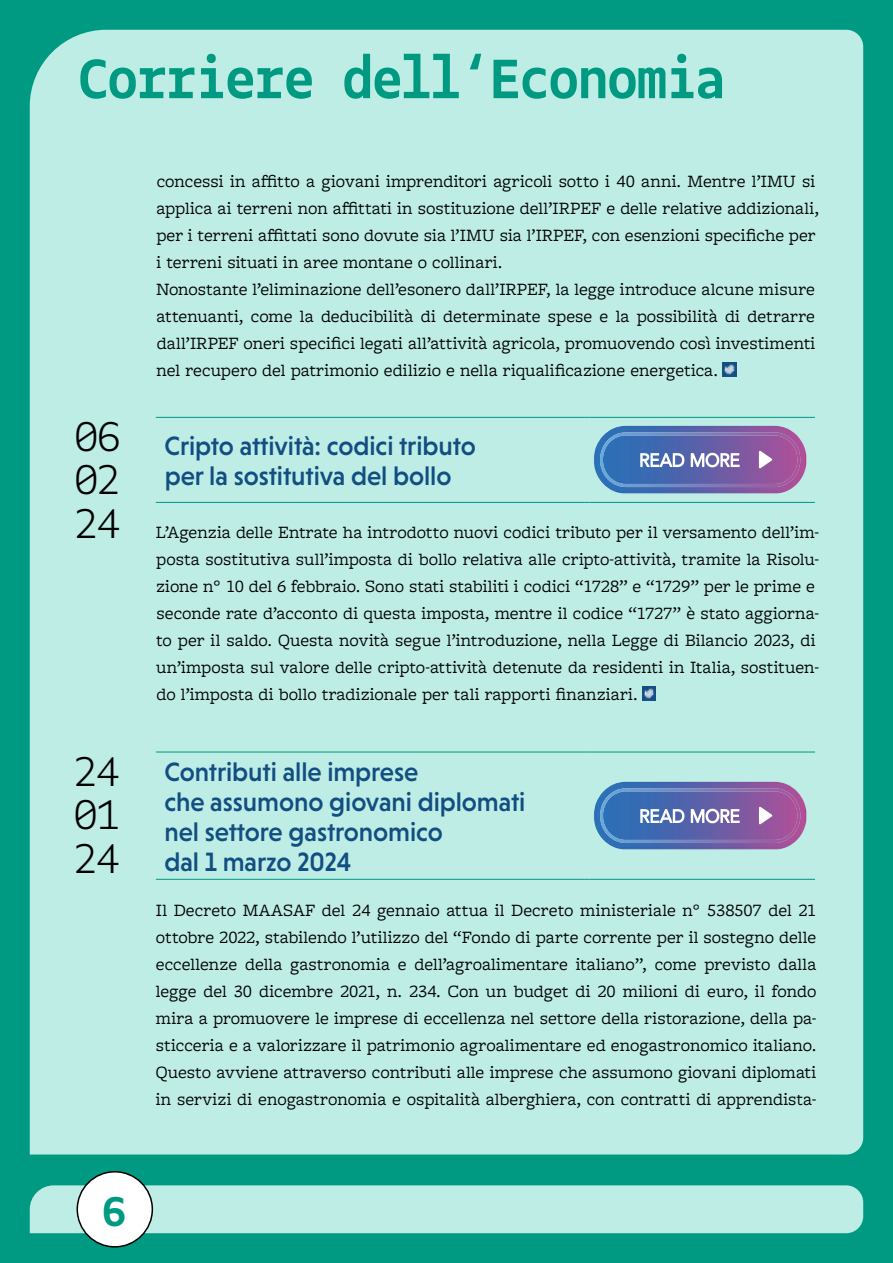
<style>
.page{position:relative;width:893px;height:1263px;background:#009982}
.page>*{position:absolute;margin:0;border:0;box-sizing:border-box;transform-origin:0 0}
.t1{font:700 60px "Gemeli Mono";letter-spacing:-.01em;color:#009982}
._4_DATA{font:300 45px "Gemeli Mono";color:#000}
.t2{font:700 45px "Gemeli Mono";color:#009982}
._1_Titolo_Norma{font:500 27px/30px "Niveau Grotesk";letter-spacing:-.005em;color:#124e82}
._2_Testo_Norma{font:18px/27px "Freight Macro Pro";color:#000}
</style>
<div class="page">
<div style="left:30px;top:30px;width:833px;height:1124px;background:#bdede4"></div>
<div style="left:30px;top:1185px;width:833px;height:48px;background:#bdede4"></div>
<div style="left:77px;top:1172px;width:75px;height:75px;background:#fff;border-radius:50%"></div>
<div style="left:77px;top:1171px;width:76px;height:76px;border:2px solid #000;border-radius:50%"></div>
<svg style="left:723px;top:363px;width:13px;height:13px"></svg>
<hr style="left:156px;top:417px;width:434px;height:1px;background:#009982">
<hr style="left:590px;top:417px;width:225px;height:1px;background:#009982">
<hr style="left:156px;top:502px;width:434px;height:1px;background:#009982">
<hr style="left:590px;top:502px;width:225px;height:1px;background:#009982">
<img style="left:594px;top:426px;width:212px;height:67px">
<img style="left:600px;top:432px;width:200px;height:55px">
<svg style="left:640px;top:453px;width:44px;height:14px"></svg>
<svg style="left:691px;top:453px;width:49px;height:14px"></svg>
<svg style="left:759px;top:451px;width:13px;height:17px"></svg>
<img style="left:642px;top:687px;width:14px;height:13px">
<hr style="left:156px;top:752px;width:434px;height:1px;background:#009982">
<hr style="left:590px;top:752px;width:225px;height:1px;background:#009982">
<hr style="left:156px;top:879px;width:434px;height:1px;background:#009982">
<hr style="left:590px;top:879px;width:225px;height:1px;background:#009982">
<img style="left:594px;top:782px;width:212px;height:67px">
<img style="left:600px;top:788px;width:200px;height:55px">
<svg style="left:640px;top:809px;width:44px;height:14px"></svg>
<svg style="left:691px;top:809px;width:49px;height:14px"></svg>
<svg style="left:759px;top:807px;width:13px;height:17px"></svg>
<h1 class="t1" style="left:78px;top:37px;width:649px">Corriere dell‘Economia</h1>
<p class="_4_DATA" style="left:75px;top:405px;width:47px">06</p>
<p class="_4_DATA" style="left:75px;top:449px;width:47px">02</p>
<p class="_4_DATA" style="left:75px;top:492px;width:47px">24</p>
<p class="_4_DATA" style="left:74px;top:740px;width:46px">24</p>
<p class="_4_DATA" style="left:74px;top:783px;width:46px">01</p>
<p class="_4_DATA" style="left:74px;top:827px;width:46px">24</p>
<p class="_2_Testo_Norma" style="left:156px;top:167px;width:664px">concessi in affitto a giovani imprenditori agricoli sotto i 40 anni. Mentre l’IMU si applica ai terreni non affittati in sostituzione dell’IRPEF e delle relative addizionali, per i terreni affittati sono dovute sia l’IMU sia l’IRPEF, con esenzioni specifiche per i terreni situati in aree montane o collinari.</p>
<p class="_2_Testo_Norma" style="left:156px;top:275px;width:661px;text-align:justify">Nonostante l’eliminazione dell’esonero dall’IRPEF, la legge introduce alcune misure attenuanti, come la deducibilità di determinate spese e la possibilità di detrarre dall’IRPEF oneri specifici legati all’attività agricola, promuovendo così investimenti nel recupero del patrimonio edilizio e nella riqualificazione energetica.</p>
<p class="_1_Titolo_Norma" style="left:164px;top:431px;width:313px">Cripto attività: codici tributo per la sostitutiva del bollo</p>
<p class="_2_Testo_Norma" style="left:156px;top:518px;width:664px">L’Agenzia delle Entrate ha introdotto nuovi codici tributo per il versamento dell’im&shy;posta sostitutiva sull’imposta di bollo relativa alle cripto-attività, tramite la Risolu&shy;zione n° 10 del 6 febbraio. Sono stati stabiliti i codici “1728” e “1729” per le prime e seconde rate d’acconto di questa imposta, mentre il codice “1727” è stato aggiorna&shy;to per il saldo. Questa novità segue l’introduzione, nella Legge di Bilancio 2023, di un’imposta sul valore delle cripto-attività detenute da residenti in Italia, sostituen&shy;do l’imposta di bollo tradizionale per tali rapporti finanziari.</p>
<p class="_1_Titolo_Norma" style="left:164px;top:756px;width:363px">Contributi alle imprese<br>che assumono giovani diplomati nel settore gastronomico<br>dal 1 marzo 2024</p>
<p class="_2_Testo_Norma" style="left:156px;top:896px;width:662px;text-align:justify">Il Decreto MAASAF del 24 gennaio attua il Decreto ministeriale n° 538507 del 21 ottobre 2022, stabilendo l’utilizzo del “Fondo di parte corrente per il sostegno delle eccellenze della gastronomia e dell’agroalimentare italiano”, come previsto dalla legge del 30 dicembre 2021, n. 234. Con un budget di 20 milioni di euro, il fondo mira a promuovere le imprese di eccellenza nel settore della ristorazione, della pa&shy;sticceria e a valorizzare il patrimonio agroalimentare ed enogastronomico italiano.<br>Questo avviene attraverso contributi alle imprese che assumono giovani diplomati in servizi di enogastronomia e ospitalità alberghiera, con contratti di apprendista-</p>
<h2 class="t2" style="left:103px;top:1180px;width:24px">6</h2>
</div>
